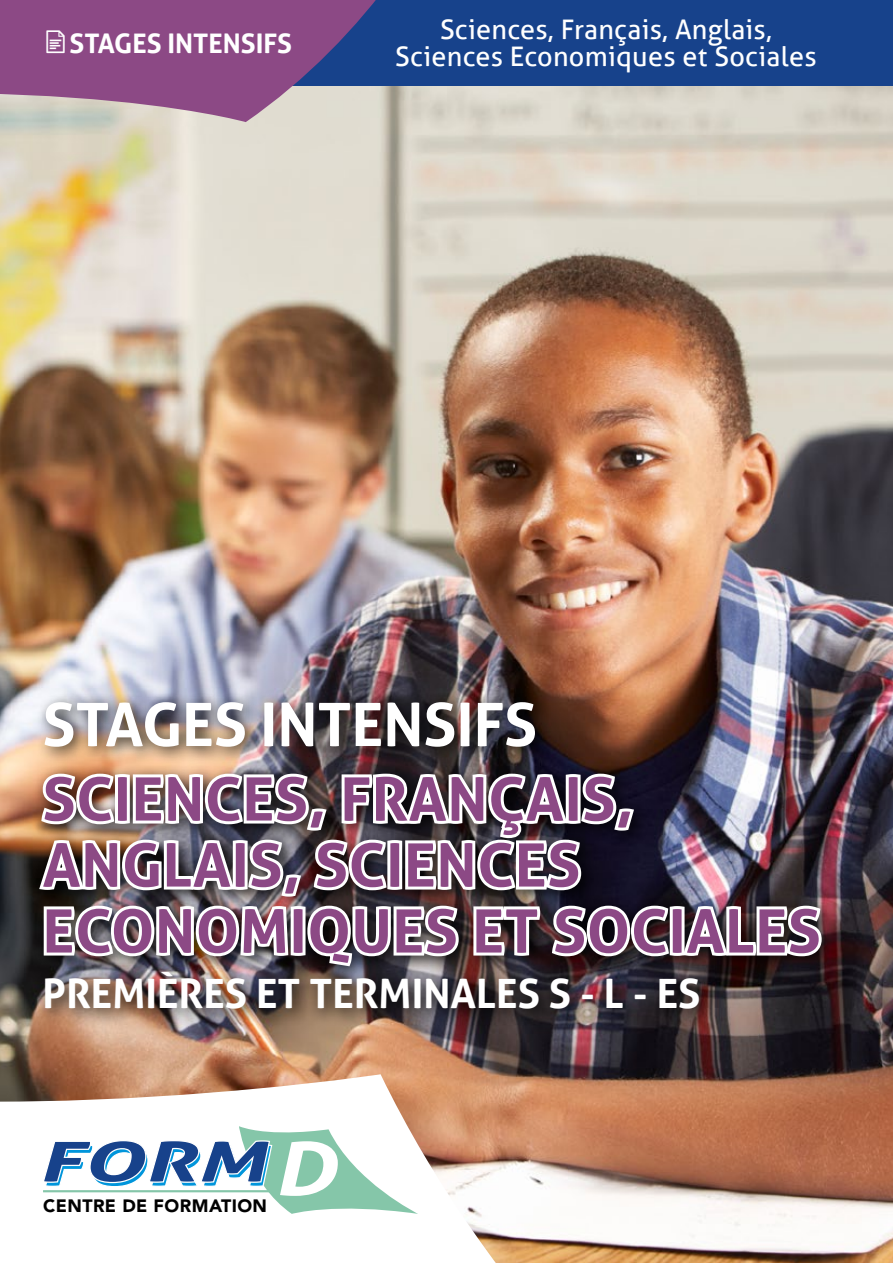
<style>
.page{position:relative;width:893px;height:1263px;background:#fff}
.page>*{position:absolute;margin:0;border:0;box-sizing:border-box;transform-origin:0 0}
.t1{font:700 60px/66px "Aller";letter-spacing:.01em;color:#8c4985}
.t2{font:700 60px "Aller";color:#fff}
.t3{font:700 40.5px "Aller";color:#fff}
.t4{font:27px/27px "Aller";letter-spacing:.01em;color:#fff;text-align:center}
.t5{font:700 27px "Aller";color:#fff}
.t6{font:900 17.85px "Avenir";letter-spacing:.025em;color:#000}
</style>
<div class="page">
<img style="left:0;top:85px;width:893px;height:965px">
<div style="left:0;top:0;width:893px;height:85px;background:#17428b"></div>
<svg style="left:0;top:0;width:538px;height:122px;fill:#8c4985"></svg>
<img style="left:0;top:1050px;width:893px;height:213px">
<svg style="left:43px;top:1126px;width:375px;height:88px"></svg>
<hr style="left:43px;top:1190px;width:231px;height:2px;background:#85c6a9">
<div style="left:31px;top:692px;width:808px;height:335px;background:#000;opacity:.85"></div>
<img style="left:36px;top:764px;width:790px;height:206px">
<svg style="left:47px;top:31px;width:18px;height:23px"></svg>
<p class="t5" style="left:70px;top:27px;width:224px">STAGES INTENSIFS</p>
<p class="t4" style="left:395px;top:16px;width:423px">Sciences, Français, Anglais,<br>Sciences Economiques et Sociales</p>
<p class="t2" style="left:43px;top:688px;width:496px">STAGES INTENSIFS</p>
<p class="t1" style="left:43px;top:766px;width:780px">SCIENCES, FRANÇAIS,<br>ANGLAIS, SCIENCES<br>ECONOMIQUES ET SOCIALES</p>
<p class="t3" style="left:43px;top:969px;width:660px">PREMIÈRES ET TERMINALES S - L - ES</p>
<p class="t6" style="left:43px;top:1191px;width:225px">CENTRE DE FORMATION</p>
</div>
